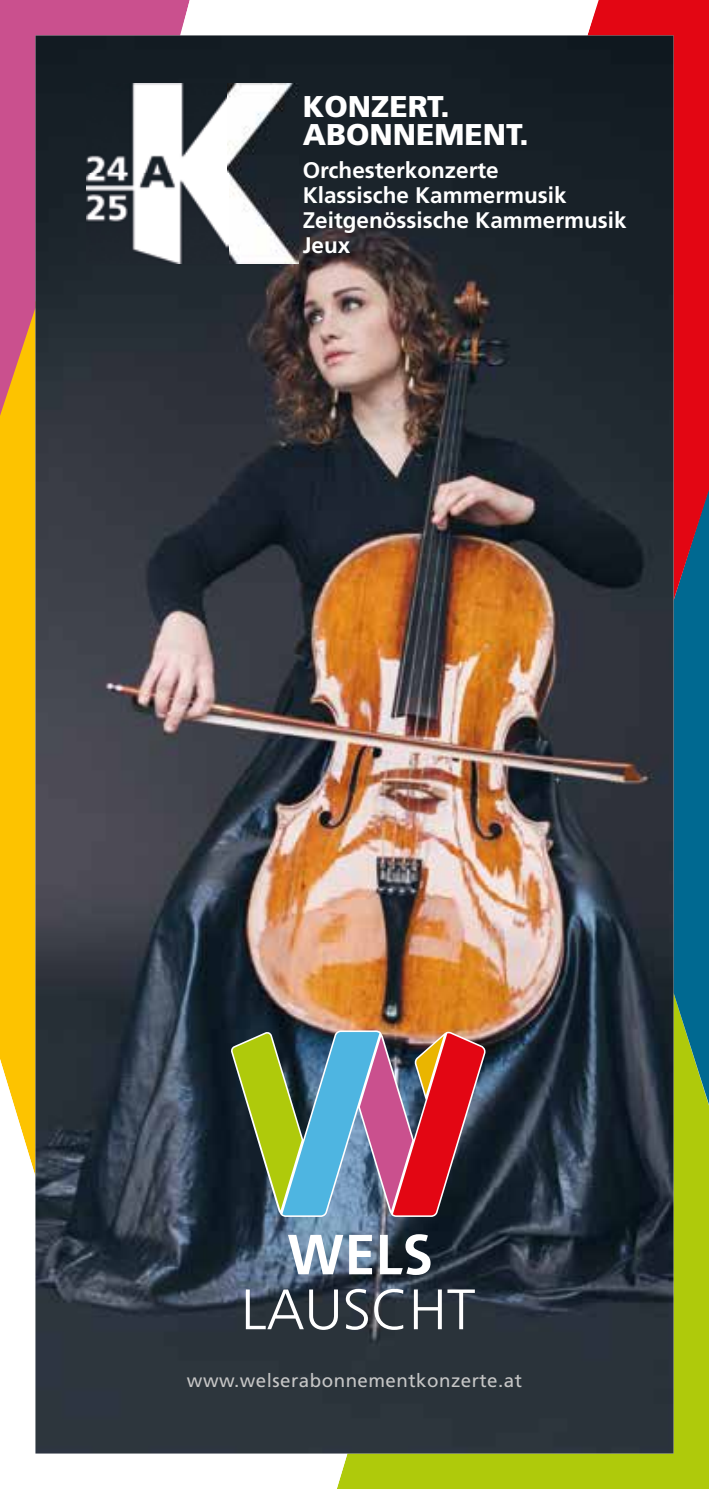
<style>
.page{position:relative;width:709px;height:1489px;background:#fff}
.page>*{position:absolute;margin:0;border:0;box-sizing:border-box;transform-origin:0 0}
.t1{font:300 57px "Frutiger LT Std";color:#fff}
.t2{font:900 30px/27.5px "Frutiger LT Std";color:#fff}
.t3{font:700 22.5px/25px "Frutiger LT Std";color:#fff}
.t4{font:18.75px "Frutiger LT Std";letter-spacing:.025em;color:#c6c6c6}
</style>
<div class="page">
<div style="left:0;top:416px;width:35px;height:643px;background:#fdc300"></div>
<svg style="left:347px;top:1104px;width:362px;height:384px;background:#a9c213"></svg>
<svg style="left:673px;top:600px;width:36px;height:504px;background:#1b7381"></svg>
<svg style="left:598px;top:0;width:111px;height:600px;background:#d00e1d"></svg>
<svg style="left:0;top:0;width:181px;height:416px;background:#ce5b80"></svg>
<svg style="left:0;top:1059px;width:347px;height:429px"></svg>
<svg style="left:181px;top:0;width:417px;height:35px"></svg>
<img style="left:35px;top:35px;width:638px;height:1418px">
<img style="left:87px;top:84px;width:211px;height:179px">
<svg style="left:232px;top:1031px;width:252px;height:184px;background:#806c68"></svg>
<svg style="left:288px;top:1234px;width:142px;height:40px"></svg>
<h2 class="t2" style="left:303px;top:93px;width:227px">KONZERT.<br>ABONNEMENT.</h2>
<p class="t3" style="left:303px;top:158px;width:325px">Orchesterkonzerte<br>Klassische Kammermusik<br>Zeitgenössische Kammermusik<br>Jeux</p>
<h1 class="t1" style="left:241px;top:1277px;width:235px">LAUSCHT</h1>
<p class="t4" style="left:187px;top:1369px;width:336px">www.welserabonnementkonzerte.at</p>
</div>
